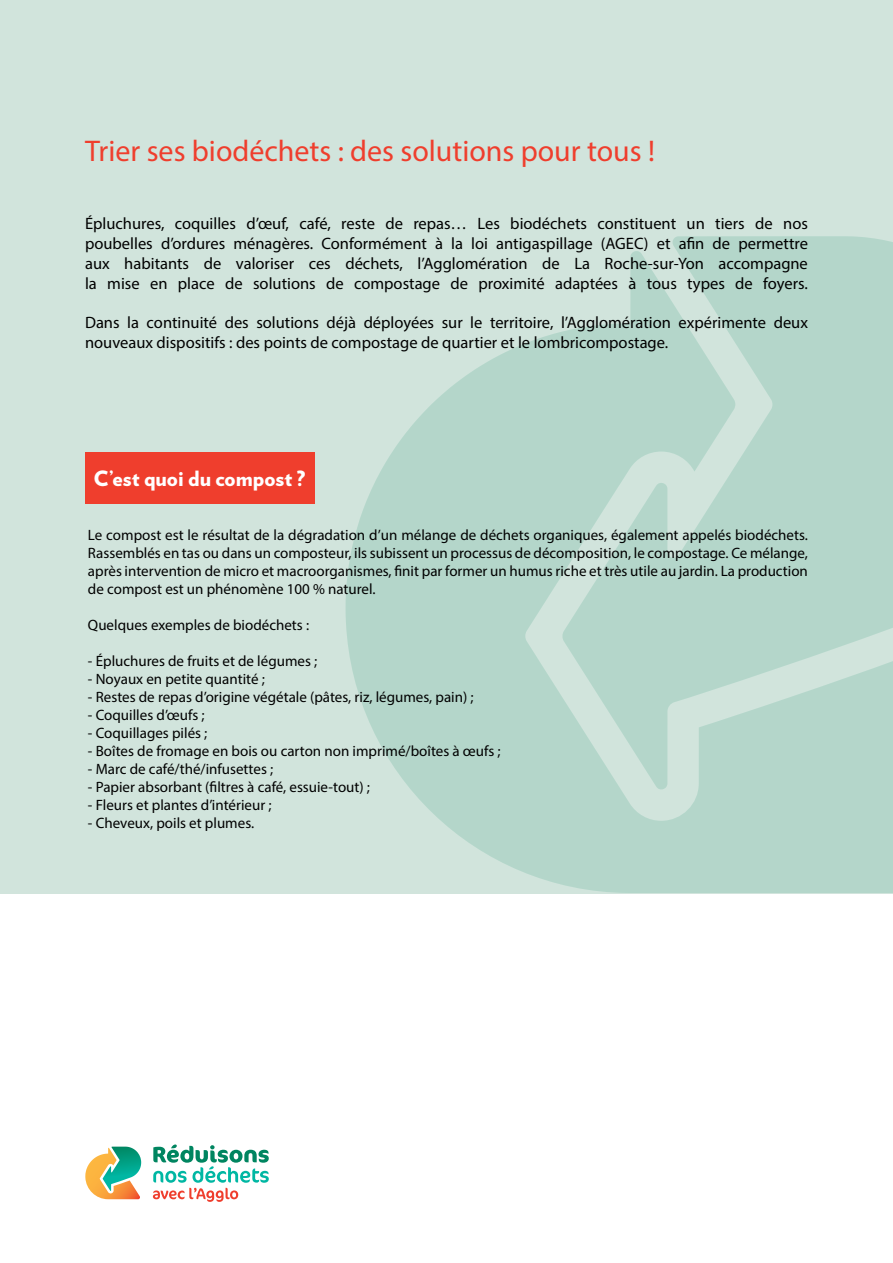
<style>
.page{position:relative;width:893px;height:1263px;background:#fff}
.page>*{position:absolute;margin:0;border:0;box-sizing:border-box;transform-origin:0 0}
.t1{font:30px "Myriad Pro";color:#ef3e2d}
.t2{font:900 21px "Verlag";color:#fff}
.t3{font:16.5px/19.8px "Myriad Pro";color:#000;text-align:justify}
.t4{font:15px/18px "Myriad Pro";color:#000;text-align:justify}
</style>
<div class="page">
<div style="left:0;top:0;width:893px;height:893px;background:#d1e4dc"></div>
<div style="left:672px;top:236px;width:221px;height:13px;background:#b4d6ca"></div>
<svg style="left:346px;top:249px;width:547px;height:644px;fill:#b4d6ca"></svg>
<div style="left:85px;top:452px;width:230px;height:51px;background:#ef3e2d"></div>
<svg style="left:153px;top:1144px;width:116px;height:58px"></svg>
<svg style="left:85px;top:1146px;width:56px;height:53px"></svg>
<h1 class="t1" style="left:85px;top:133px;width:571px">Trier ses biodéchets : des solutions pour tous !</h1>
<p class="t3" style="left:85px;top:214px;width:724px">Épluchures, coquilles d’œuf, café, reste de repas… Les biodéchets constituent un tiers de nos poubelles d’ordures ménagères. Conformément à la loi antigaspillage (AGEC) et afin de permettre aux habitants de valoriser ces déchets, l’Agglomération de La Roche-sur-Yon accompagne la mise en place de solutions de compostage de proximité adaptées à tous types de foyers.</p>
<p class="t3" style="left:85px;top:313px;width:724px">Dans la continuité des solutions déjà déployées sur le territoire, l’Agglomération expérimente deux nouveaux dispositifs : des points de compostage de quartier et le lombricompostage.</p>
<h2 class="t2" style="left:94px;top:461px;width:213px">C’est quoi du compost ?</h2>
<p class="t4" style="left:88px;top:525px;width:721px">Le compost est le résultat de la dégradation d’un mélange de déchets organiques, également appelés biodéchets.<br>Rassemblés en tas ou dans un composteur, ils subissent un processus de décomposition, le compostage. Ce mélange, après intervention de micro et macroorganismes, finit par former un humus riche et très utile au jardin. La production de compost est un phénomène 100 % naturel.</p>
<p class="t4" style="left:88px;top:615px;width:223px">Quelques exemples de biodéchets :</p>
<p class="t4" style="left:88px;top:651px;width:231px">- Épluchures de fruits et de légumes ;</p>
<p class="t4" style="left:88px;top:669px;width:178px">- Noyaux en petite quantité ;</p>
<p class="t4" style="left:88px;top:687px;width:387px">- Restes de repas d’origine végétale (pâtes, riz, légumes, pain) ;</p>
<p class="t4" style="left:88px;top:705px;width:118px">- Coquilles d’œufs ;</p>
<p class="t4" style="left:88px;top:723px;width:121px">- Coquillages pilés ;</p>
<p class="t4" style="left:88px;top:741px;width:414px">- Boîtes de fromage en bois ou carton non imprimé/boîtes à œufs ;</p>
<p class="t4" style="left:88px;top:759px;width:187px">- Marc de café/thé/infusettes ;</p>
<p class="t4" style="left:88px;top:777px;width:284px">- Papier absorbant (filtres à café, essuie-tout) ;</p>
<p class="t4" style="left:88px;top:795px;width:185px">- Fleurs et plantes d’intérieur ;</p>
<p class="t4" style="left:88px;top:813px;width:168px">- Cheveux, poils et plumes.</p>
</div>
